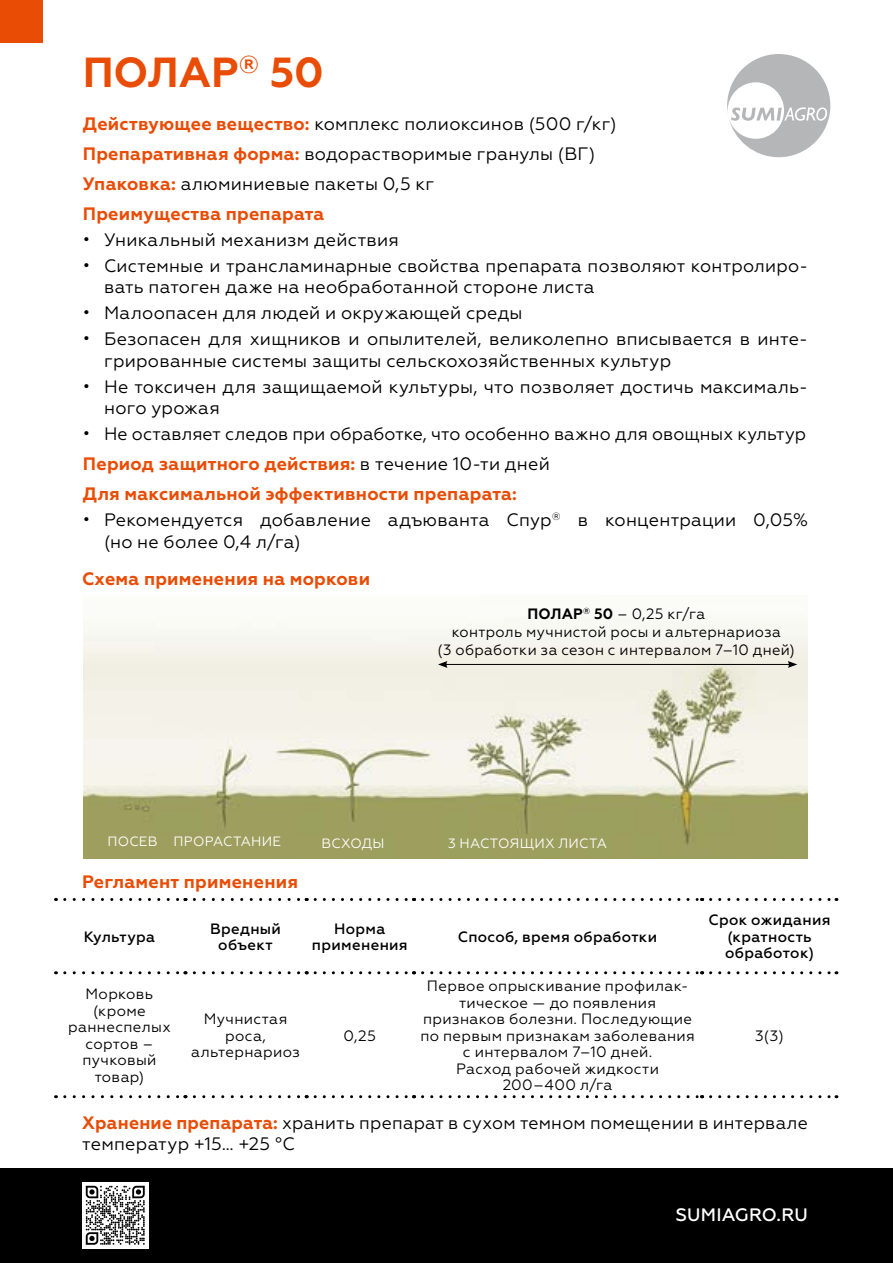
<style>
.page{position:relative;width:893px;height:1263px;background:#fff}
.page>*{position:absolute;margin:0;border:0;box-sizing:border-box;transform-origin:0 0}
.t1{font:700 42px "Geometria";letter-spacing:-.005em;color:#e94c05}
.t2{font:18px/30.2px "Geometria";letter-spacing:.015em;color:#000}
.t3{font:700 18px "Geometria";letter-spacing:.015em;color:#e94c05}
.t4{font:500 18px "Geometria";letter-spacing:.005em;color:#fff}
.t5{font:15px/16.5px "Geometria";letter-spacing:.025em;color:#000;text-align:center}
.t6{font:500 15px/16.5px "Geometria";letter-spacing:.02em;color:#000;text-align:center}
.t7{font:13.5px "Geometria";letter-spacing:.02em;color:#fff}
.s1{font-weight:700;color:#e94c05}
.s2{font-weight:700}
</style>
<div class="page">
<div style="left:0;top:1168px;width:893px;height:95px;background:#000"></div>
<svg style="left:65px;top:898px;width:121px;height:3px"></svg>
<svg style="left:194px;top:898px;width:113px;height:3px"></svg>
<svg style="left:315px;top:898px;width:100px;height:3px"></svg>
<svg style="left:423px;top:898px;width:280px;height:3px"></svg>
<svg style="left:711px;top:898px;width:126px;height:3px"></svg>
<svg style="left:65px;top:1095px;width:121px;height:3px"></svg>
<svg style="left:194px;top:1095px;width:113px;height:3px"></svg>
<svg style="left:315px;top:1095px;width:100px;height:3px"></svg>
<svg style="left:423px;top:1095px;width:280px;height:3px"></svg>
<svg style="left:711px;top:1095px;width:126px;height:3px"></svg>
<svg style="left:65px;top:971px;width:121px;height:3px"></svg>
<svg style="left:194px;top:971px;width:113px;height:3px"></svg>
<svg style="left:315px;top:971px;width:100px;height:3px"></svg>
<svg style="left:423px;top:971px;width:280px;height:3px"></svg>
<svg style="left:711px;top:971px;width:126px;height:3px"></svg>
<div style="left:0;top:0;width:43px;height:43px;background:#e94c05"></div>
<svg style="left:727px;top:54px;width:103px;height:103px"></svg>
<img style="left:83px;top:617px;width:725px;height:242px">
<div style="left:82px;top:1182px;width:66px;height:66px;background:#fff"></div>
<svg style="left:86px;top:1186px;width:59px;height:59px"></svg>
<hr style="left:445px;top:664px;width:345px;height:1px;background:#000">
<svg style="left:438px;top:661px;width:9px;height:7px"></svg>
<svg style="left:788px;top:661px;width:9px;height:7px"></svg>
<h1 class="t1" style="left:83px;top:47px;width:242px">ПОЛАР<sup>®</sup> 50</h1>
<p class="t2" style="left:83px;top:109px;width:535px"><span class="s1">Действующее вещество:</span> комплекс полиоксинов (500 г/кг)<br><span class="s1">Препаративная форма:</span> водорастворимые гранулы (ВГ)<br><span class="s1">Упаковка:</span> алюминиевые пакеты 0,5 кг<br><span class="s1">Преимущества препарата</span></p>
<p class="t2" style="left:83px;top:225px;width:317px">• Уникальный механизм действия</p>
<p class="t2" style="left:104px;top:255px;width:705px;line-height:21.6px;text-indent:-21px">• Системные и трансламинарные свойства препарата позволяют контролиро&shy;вать патоген даже на необработанной стороне листа</p>
<p class="t2" style="left:83px;top:298px;width:441px">• Малоопасен для людей и окружающей среды</p>
<p class="t2" style="left:104px;top:328px;width:705px;line-height:21.6px;text-indent:-21px">• Безопасен для хищников и опылителей, великолепно вписывается в инте&shy;грированные системы защиты сельскохозяйственных культур</p>
<p class="t2" style="left:104px;top:376px;width:705px;line-height:21.6px;text-indent:-21px">• Не токсичен для защищаемой культуры, что позволяет достичь максималь&shy;ного урожая</p>
<p class="t2" style="left:83px;top:419px;width:725px">• Не оставляет следов при обработке, что особенно важно для овощных культур<br><span class="s1">Период защитного действия:</span> в течение 10-ти дней<br><span class="s1">Для максимальной эффективности препарата:</span></p>
<p class="t2" style="left:104px;top:509px;width:705px;line-height:21.6px;text-indent:-21px">• Рекомендуется добавление адъюванта Спур<sup>®</sup> в концентрации 0,05% (но не более 0,4 л/га)</p>
<p class="t3" style="left:82px;top:568px;width:289px">Схема применения на моркови</p>
<p class="t5" style="left:438px;top:605px;width:359px;line-height:18px"><span class="s2">ПОЛАР</span><sup>®</sup> <span class="s2">50</span> – 0,25 кг/га<br>контроль мучнистой росы и альтернариоза<br>(3 обработки за сезон с интервалом 7–10 дней)</p>
<p class="t7" style="left:107px;top:834px;width:175px">ПОСЕВ ПРОРАСТАНИЕ</p>
<p class="t7" style="left:321px;top:835px;width:65px">ВСХОДЫ</p>
<p class="t7" style="left:448px;top:835px;width:160px">3 НАСТОЯЩИХ ЛИСТА</p>
<p class="t3" style="left:82px;top:871px;width:217px">Регламент применения</p>
<p class="t6" style="left:84px;top:928px;width:73px">Культура</p>
<p class="t6" style="left:210px;top:920px;width:72px">Вредный объект</p>
<p class="t6" style="left:312px;top:920px;width:97px">Норма применения</p>
<p class="t6" style="left:458px;top:928px;width:201px">Способ, время обработки</p>
<p class="t5" style="left:68px;top:986px;width:104px">Морковь (кроме раннеспелых сортов – пучковый товар)</p>
<p class="t5" style="left:191px;top:1010px;width:110px">Мучнистая роса, альтернариоз</p>
<p class="t5" style="left:344px;top:1027px;width:34px">0,25</p>
<p class="t5" style="left:420px;top:977px;width:276px">Первое опрыскивание профилак&shy;тическое — до появления признаков болезни. Последующие по первым признакам заболевания с интервалом 7–10 дней.<br>Расход рабочей жидкости<br>200–400 л/га</p>
<p class="t6" style="left:709px;top:912px;width:123px">Срок ожидания (кратность обработок)</p>
<p class="t5" style="left:755px;top:1027px;width:30px">3(3)</p>
<p class="t2" style="left:82px;top:1112px;width:727px;line-height:21.6px"><span class="s1">Хранение препарата:</span> хранить препарат в сухом темном помещении в интервале температур +15… +25 °С</p>
<p class="t4" style="left:676px;top:1204px;width:134px">SUMIAGRO.RU</p>
</div>
